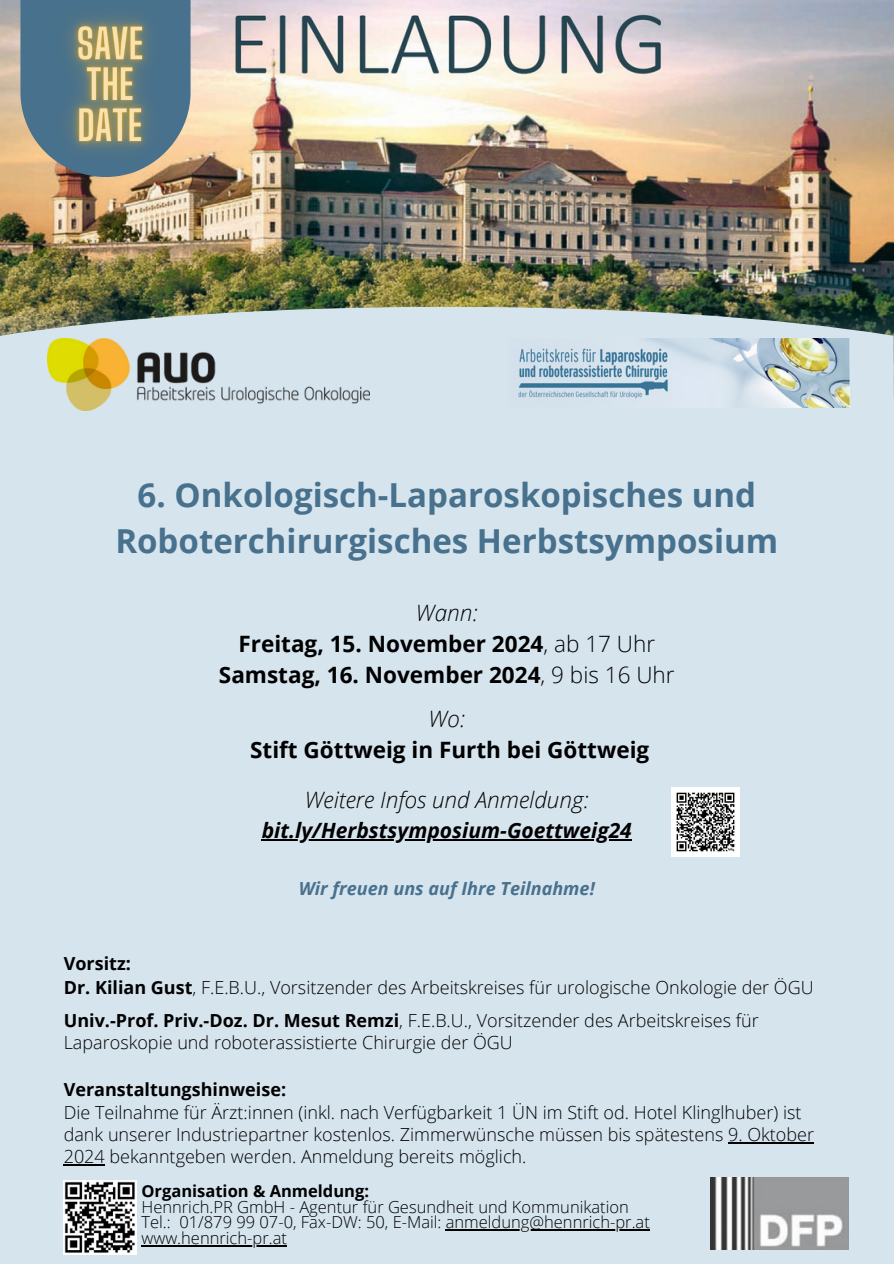
<style>
.page{position:relative;width:894px;height:1264px;background:#fff}
.page>*{position:absolute;margin:0;border:0;box-sizing:border-box;transform-origin:0 0}
.t1{font:700 33px/46px "Open Sans";color:#48718d;text-align:center}
.t2{font:700 22.5px/31.3px "Open Sans";color:#000;text-align:center}
.t3{font:italic 300 22.5px "Open Sans";color:#000}
.t4{font:italic 700 21px "Open Sans";color:#000}
.t5{font:300 18px/21.9px "Open Sans";color:#000}
.t6{font:700 18px "Open Sans";color:#000}
.t7{font:italic 700 18px "Open Sans";color:#48718d}
.t8{font:300 16.5px "Open Sans";color:#000}
.t9{font:700 16.5px "Open Sans";color:#000}
.s1{font-weight:300;font-style:italic}
.s2{font-weight:300}
.s3{font-weight:700}
</style>
<div class="page">
<div style="left:0;top:0;width:893px;height:1263px;background:#d6e4ee"></div>
<img style="left:0;top:0;width:893px;height:307px">
<svg style="left:0;top:307px;width:893px;height:101px"></svg>
<img style="left:47px;top:339px;width:322px;height:72px">
<img style="left:508px;top:339px;width:341px;height:68px">
<img style="left:710px;top:1177px;width:138px;height:72px">
<hr style="left:262px;top:839px;width:369px;height:2px;background:#000">
<hr style="left:728px;top:1141px;width:85px;height:2px;background:#000">
<hr style="left:64px;top:1163px;width:41px;height:2px;background:#000">
<svg style="left:20px;top:0;width:9px;height:177px;background:#828e8d"></svg>
<img style="left:29px;top:0;width:170px;height:196px">
<img style="left:64px;top:1180px;width:73px;height:73px">
<img style="left:671px;top:787px;width:68px;height:69px">
<hr style="left:445px;top:1229px;width:204px;height:1px;background:#000">
<hr style="left:141px;top:1245px;width:146px;height:1px;background:#000">
<h2 class="t1" style="left:115px;top:471px;width:664px">6. Onkologisch-Laparoskopisches und<br>Roboterchirurgisches Herbstsymposium</h2>
<h3 class="t2" style="left:219px;top:596px;width:457px"><span class="s1">Wann:<br></span>Freitag, 15. November 2024<span class="s2">, ab 17 Uhr<br></span>Samstag, 16. November 2024<span class="s2">, 9 bis 16 Uhr</span></h3>
<h3 class="t2" style="left:250px;top:702px;width:400px"><span class="s1">Wo:<br></span>Stift Göttweig in Furth bei Göttweig</h3>
<h3 class="t3" style="left:304px;top:784px;width:285px">Weitere Infos und Anmeldung:</h3>
<h4 class="t4" style="left:262px;top:815px;width:371px">bit.ly/Herbstsymposium-Goettweig24</h4>
<h4 class="t7" style="left:299px;top:875px;width:297px">Wir freuen uns auf Ihre Teilnahme!</h4>
<p class="t6" style="left:64px;top:950px;width:69px">Vorsitz:</p>
<p class="t5" style="left:64px;top:975px;width:751px"><span class="s3">Dr. Kilian Gust</span>, F.E.B.U., Vorsitzender des Arbeitskreises für urologische Onkologie der ÖGU</p>
<p class="t5" style="left:64px;top:1008px;width:696px"><span class="s3">Univ.-Prof. Priv.-Doz. Dr. Mesut Remzi</span>, F.E.B.U., Vorsitzender des Arbeitskreises für<br>Laparoskopie und roboterassistierte Chirurgie der ÖGU</p>
<p class="t6" style="left:64px;top:1076px;width:224px">Veranstaltungshinweise:</p>
<p class="t5" style="left:64px;top:1100px;width:751px">Die Teilnahme für Ärzt:innen (inkl. nach Verfügbarkeit 1 ÜN im Stift od. Hotel Klinglhuber) ist dank unserer Industriepartner kostenlos. Zimmerwünsche müssen bis spätestens 9. Oktober<br>2024 bekanntgeben werden. Anmeldung bereits möglich.</p>
<p class="t9" style="left:141px;top:1179px;width:229px">Organisation &amp; Anmeldung:</p>
<p class="t8" style="left:141px;top:1194px;width:488px">Hennrich.PR GmbH - Agentur für Gesundheit und Kommunikation</p>
<p class="t8" style="left:141px;top:1210px;width:509px">Tel.: 01/879 99 07-0, Fax-DW: 50, E-Mail: anmeldung@hennrich-pr.at</p>
<p class="t8" style="left:141px;top:1226px;width:147px">www.hennrich-pr.at</p>
</div>
